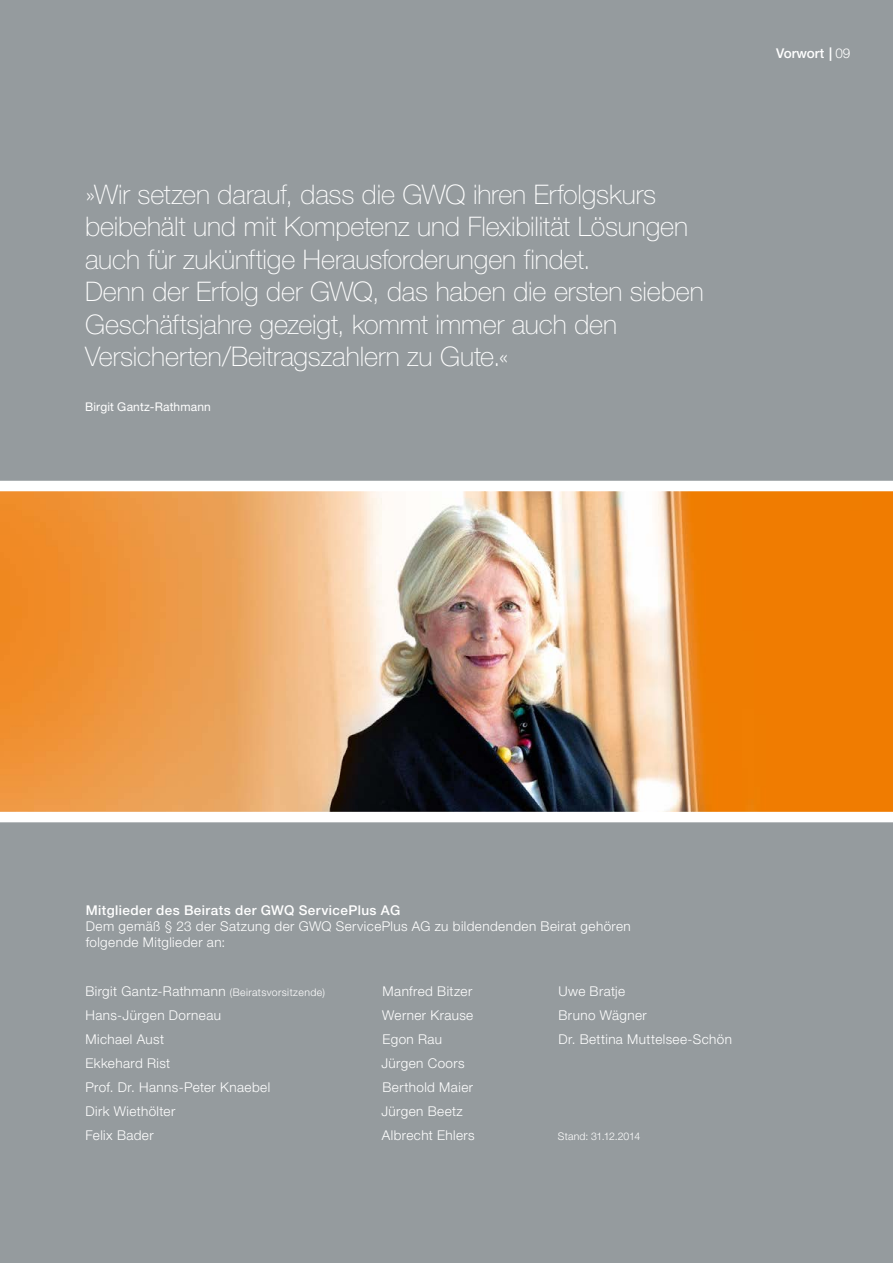
<style>
.page{position:relative;width:893px;height:1263px;background:#959b9e}
.page>*{position:absolute;margin:0;border:0;box-sizing:border-box;transform-origin:0 0}
.t1{font:100 27px/32.4px "Helvetica Neue";letter-spacing:-.005em;color:#fff}
.t2{font:300 13.5px "Helvetica Neue";letter-spacing:.03em;color:#fff}
.t3{font:500 13.5px "Helvetica Neue";letter-spacing:.03em;color:#fff}
.t4{font:500 13.5px "Helvetica Neue";color:#fff}
.t5{font:12px "Helvetica Neue";letter-spacing:.015em;color:#fff}
.t6{font:300 10.5px "Helvetica Neue";letter-spacing:.005em;color:#fff}
.s1{font-weight:700;font-style:italic}
.s2{font-weight:300}
.s3{font-size:10.5px}
</style>
<div class="page">
<img style="left:0;top:491px;width:893px;height:321px">
<div style="left:0;top:481px;width:893px;height:10px;background:#fff"></div>
<div style="left:0;top:812px;width:893px;height:10px;background:#fff"></div>
<p class="t1" style="left:85px;top:178px;width:573px">»Wir setzen darauf, dass die GWQ ihren Erfolgskurs</p>
<p class="t1" style="left:85px;top:211px;width:605px">beibehält und mit Kompetenz und Flexibilität Lösungen auch für zukünftige Herausforderungen findet.</p>
<p class="t1" style="left:85px;top:275px;width:620px">Denn der Erfolg der GWQ, das haben die ersten sieben<br>Geschäftsjahre gezeigt, kommt immer auch den</p>
<p class="t1" style="left:85px;top:340px;width:426px">Versicherten/Beitragszahlern zu Gute.«</p>
<p class="t5" style="left:85px;top:400px;width:127px">Birgit Gantz-Rathmann</p>
<p class="t4" style="left:776px;top:45px;width:76px">Vorwort <span class="s1">|</span> <span class="s2">09</span></p>
<p class="t3" style="left:86px;top:902px;width:316px">Mitglieder des Beirats der GWQ ServicePlus AG</p>
<p class="t2" style="left:86px;top:918px;width:546px">Dem gemäß § 23 der Satzung der GWQ ServicePlus AG zu bildendenden Beirat gehören</p>
<p class="t2" style="left:86px;top:934px;width:141px">folgende Mitglieder an:</p>
<p class="t2" style="left:85px;top:982px;width:241px">Birgit Gantz-Rathmann <span class="s3">(Beiratsvorsitzende)</span></p>
<p class="t2" style="left:85px;top:1006px;width:137px">Hans-Jürgen Dorneau</p>
<p class="t2" style="left:85px;top:1030px;width:80px">Michael Aust</p>
<p class="t2" style="left:85px;top:1054px;width:86px">Ekkehard Rist</p>
<p class="t2" style="left:85px;top:1078px;width:186px">Prof. Dr. Hanns-Peter Knaebel</p>
<p class="t2" style="left:85px;top:1102px;width:91px">Dirk Wiethölter</p>
<p class="t2" style="left:85px;top:1126px;width:70px">Felix Bader</p>
<p class="t2" style="left:383px;top:982px;width:91px">Manfred Bitzer</p>
<p class="t2" style="left:382px;top:1006px;width:93px">Werner Krause</p>
<p class="t2" style="left:382px;top:1030px;width:61px">Egon Rau</p>
<p class="t2" style="left:381px;top:1054px;width:85px">Jürgen Coors</p>
<p class="t2" style="left:382px;top:1078px;width:92px">Berthold Maier</p>
<p class="t2" style="left:381px;top:1102px;width:83px">Jürgen Beetz</p>
<p class="t2" style="left:382px;top:1126px;width:94px">Albrecht Ehlers</p>
<p class="t2" style="left:558px;top:982px;width:68px">Uwe Bratje</p>
<p class="t2" style="left:558px;top:1006px;width:90px">Bruno Wägner</p>
<p class="t2" style="left:558px;top:1030px;width:175px">Dr. Bettina Muttelsee-Schön</p>
<p class="t6" style="left:558px;top:1129px;width:84px">Stand: 31.12.2014</p>
</div>
